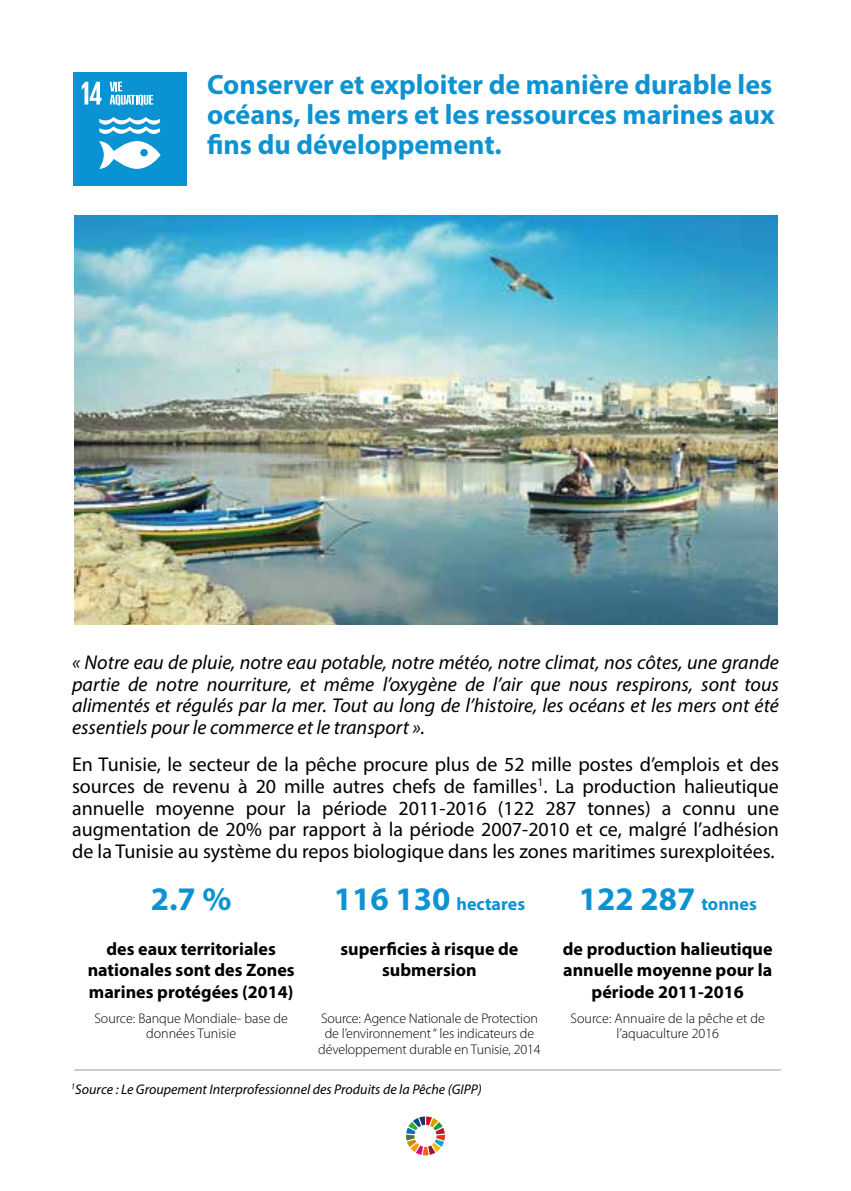
<style>
.page{position:relative;width:851px;height:1191px;background:#fff}
.page>*{position:absolute;margin:0;border:0;box-sizing:border-box;transform-origin:0 0}
.t1{font:700 33px "Myriad Pro";color:#0d93d2}
.t2{font:700 28px/30.2px "Myriad Pro";color:#0d93d2;text-align:justify}
.t3{font:20px/21.6px "Myriad Pro";color:#000;text-align:justify}
.t4{font:italic 20px/21.6px "Myriad Pro";color:#000;text-align:justify}
.t5{font:700 18px/21.6px "Myriad Pro";color:#000;text-align:center}
.t6{font:700 18px "Myriad Pro";color:#0d93d2}
.t7{font:300 14px/15.2px "Myriad Pro";letter-spacing:-.01em;color:#000;text-align:center}
.t8{font:italic 14px "Myriad Pro";color:#000}
.s1{font-size:33px}
.s2{font-size:18px}
</style>
<div class="page">
<div style="left:74px;top:72px;width:113px;height:113px;background:#0993d2"></div>
<svg style="left:82px;top:82px;width:19px;height:22px"></svg>
<svg style="left:99px;top:117px;width:61px;height:52px"></svg>
<svg style="left:110px;top:82px;width:43px;height:24px"></svg>
<img style="left:74px;top:215px;width:703px;height:409px">
<hr style="left:74px;top:1069px;width:707px;height:1px;background:#9d9d9c">
<svg style="left:406px;top:1116px;width:39px;height:39px"></svg>
<h2 class="t2" style="left:207px;top:68px;width:569px">Conserver et exploiter de manière durable les océans, les mers et les ressources marines aux fins du développement.</h2>
<p class="t4" style="left:72px;top:651px;width:708px">« Notre eau de pluie, notre eau potable, notre météo, notre climat, nos côtes, une grande partie de notre nourriture, et même l’oxygène de l’air que nous respirons, sont tous alimentés et régulés par la mer. Tout au long de l’histoire, les océans et les mers ont été essentiels pour le commerce et le transport ».</p>
<p class="t3" style="left:72px;top:753px;width:708px">En Tunisie, le secteur de la pêche procure plus de 52 mille postes d’emplois et des sources de revenu à 20 mille autres chefs de familles<sup>1</sup>. La production halieutique annuelle moyenne pour la période 2011-2016 (122 287 tonnes) a connu une augmentation de 20% par rapport à la période 2007-2010 et ce, malgré l’adhésion de la Tunisie au système du repos biologique dans les zones maritimes surexploitées.</p>
<h1 class="t1" style="left:151px;top:877px;width:82px">2.7 %</h1>
<p class="t6" style="left:334px;top:892px;width:193px"><span class="s1">116 130</span> hectares</p>
<h1 class="t1" style="left:578px;top:877px;width:180px">122 287 <span class="s2">tonnes</span></h1>
<p class="t5" style="left:88px;top:937px;width:208px">des eaux territoriales nationales sont des Zones marines protégées (2014)</p>
<p class="t5" style="left:340px;top:937px;width:179px">superficies à risque de submersion</p>
<p class="t5" style="left:562px;top:937px;width:211px">de production halieutique annuelle moyenne pour la période 2011-2016</p>
<p class="t7" style="left:94px;top:1011px;width:195px">Source: Banque Mondiale- base de données Tunisie</p>
<p class="t7" style="left:318px;top:1011px;width:224px">Source: Agence Nationale de Protection de l’environnement “ les indicateurs de développement durable en Tunisie, 2014</p>
<p class="t7" style="left:570px;top:1011px;width:196px">Source: Annuaire de la pêche et de l’aquaculture 2016</p>
<p class="t8" style="left:71px;top:1080px;width:412px"><sup>1</sup>Source : Le Groupement Interprofessionnel des Produits de la Pêche (GIPP)</p>
</div>
